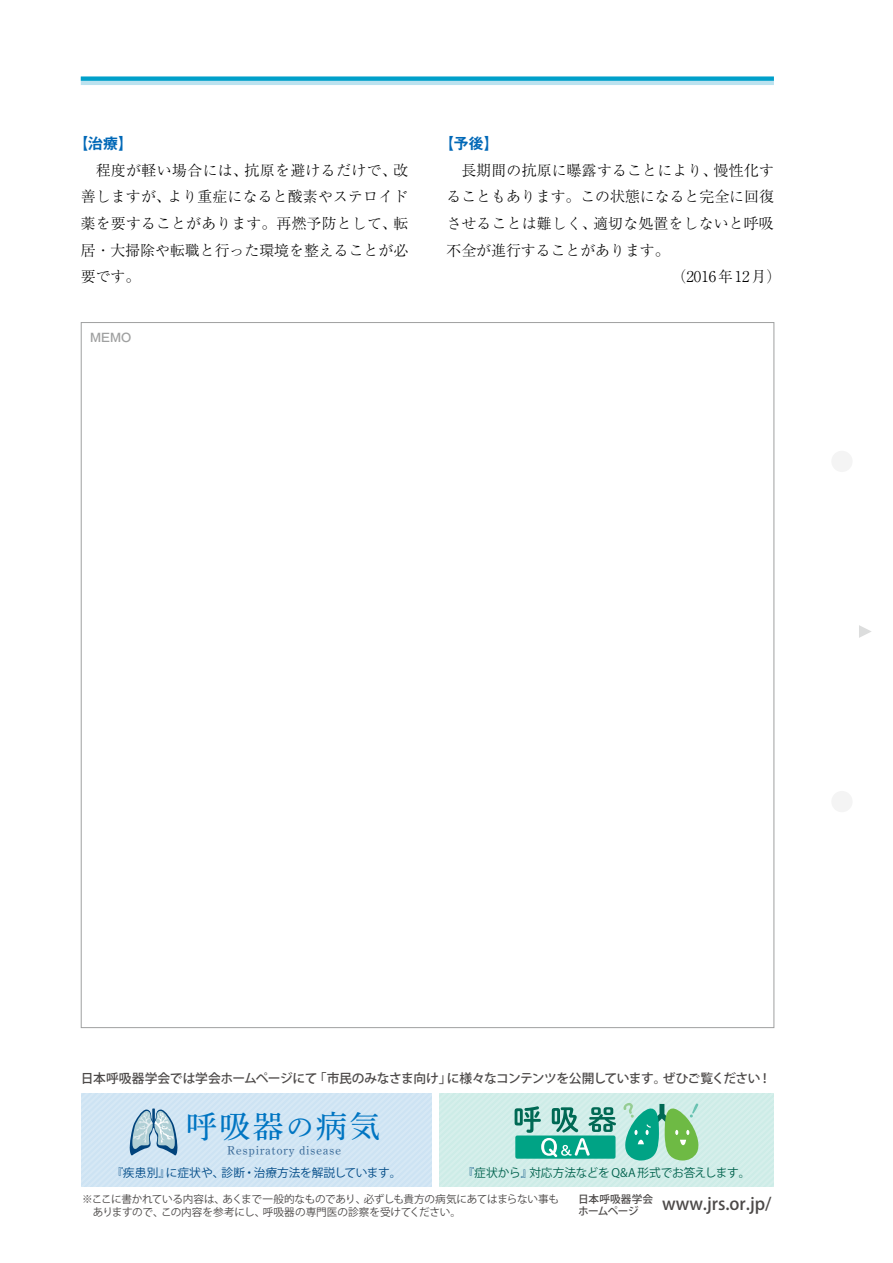
<style>
.page{position:relative;width:893px;height:1263px;background:#fff}
.page>*{position:absolute;margin:0;border:0;box-sizing:border-box;transform-origin:0 0}
.t1{font:30.9px "Shuei Min Pro M";color:#0075c2}
.t2{font:500 16.95px "Koz Go Pro";color:#4c4948}
.t3{font:300 14.85px/26.5px "Ryumin Pro";letter-spacing:.01em;color:#000;text-align:justify}
.t4{font:700 14.85px "Gothic MB101 Pro De";color:#0068b7}
.t5{font:500 12.75px "Koz Go Pro";letter-spacing:-.035em;color:#4c4948}
.t6{font:12.15px "Shuei Min Pro M";letter-spacing:.05em;color:#00437c}
.t7{font:11.7px "Koz Go Pro";letter-spacing:-.01em;color:#00538d}
.t8{font:11.7px "Koz Go Pro";letter-spacing:-.025em;color:#006954}
.t9{font:500 11.7px "Gothic MB101 Pro";color:#9fa0a0}
.t10{font:10.65px/12.8px "Koz Go Pro";letter-spacing:-.025em;color:#4c4948}
.t11{font:500 10.65px/11.7px "Koz Go Pro";letter-spacing:-.02em;color:#4c4948}
.s1{font-size:27.75px}
.s2{color:#00538d}
</style>
<div class="page">
<svg style="left:81px;top:1093px;width:693px;height:94px"></svg>
<div style="left:81px;top:77px;width:693px;height:8px;background:#bbe2ef"></div>
<svg style="left:81px;top:77px;width:693px;height:4px;fill:#00a0ca"></svg>
<svg style="left:859px;top:625px;width:12px;height:13px"></svg>
<div style="left:831px;top:791px;width:22px;height:21px;background:#f4f4f4;border-radius:50%"></div>
<div style="left:831px;top:451px;width:22px;height:21px;background:#f4f4f4;border-radius:50%"></div>
<p class="t4" style="left:73px;top:131px;width:61px">【治療】</p>
<p class="t3" style="left:81px;top:156px;width:329px;text-indent:15px">程度が軽い場合には、抗原を避けるだけで、改善しますが、より重症になると酸素やステロイド薬を要することがあります。再燃予防として、転居・大掃除や転職と行った環境を整えることが必要です。</p>
<p class="t9" style="left:90px;top:328px;width:43px">MEMO</p>
<p class="t4" style="left:439px;top:131px;width:61px">【予後】</p>
<p class="t3" style="left:461px;top:156px;width:314px">長期間の抗原に曝露することにより、慢性化す</p>
<p class="t3" style="left:446px;top:182px;width:329px">ることもあります。この状態になると完全に回復</p>
<p class="t3" style="left:446px;top:209px;width:329px">させることは難しく、適切な処置をしないと呼吸</p>
<p class="t3" style="left:446px;top:235px;width:225px">不全が進行することがあります。</p>
<p class="t3" style="left:672px;top:262px;width:111px">（2016年12月）</p>
<p class="t5" style="left:81px;top:1070px;width:692px">日本呼吸器学会では学会ホームページにて 「市民のみなさま向け」に様々なコンテンツを公開しています。ぜひご覧ください！</p>
<h1 class="t1" style="left:186px;top:1104px;width:196px">呼吸器<span class="s1">の</span>病気</h1>
<p class="t6" style="left:227px;top:1141px;width:116px">Respiratory disease</p>
<p class="t2" style="left:662px;top:1193px;width:111px">www.jrs.or.jp/</p>
<p class="t7" style="left:111px;top:1165px;width:292px">『疾患別』に症状や、診断・治療方法を解説しています。</p>
<p class="t8" style="left:462px;top:1165px;width:290px"><span class="s2">『</span>症状から<span class="s2">』</span>対応方法などを Q&amp;A 形式でお答えします。</p>
<p class="t10" style="left:82px;top:1193px;width:479px">※ここに書かれている内容は、あくまで一般的なものであり、必ずしも貴方の病気にあてはまらない事も　ありますので、この内容を参考にし、呼吸器の専門医の診察を受けてください。</p>
<p class="t11" style="left:578px;top:1194px;width:77px">日本呼吸器学会ホームページ</p>
</div>
